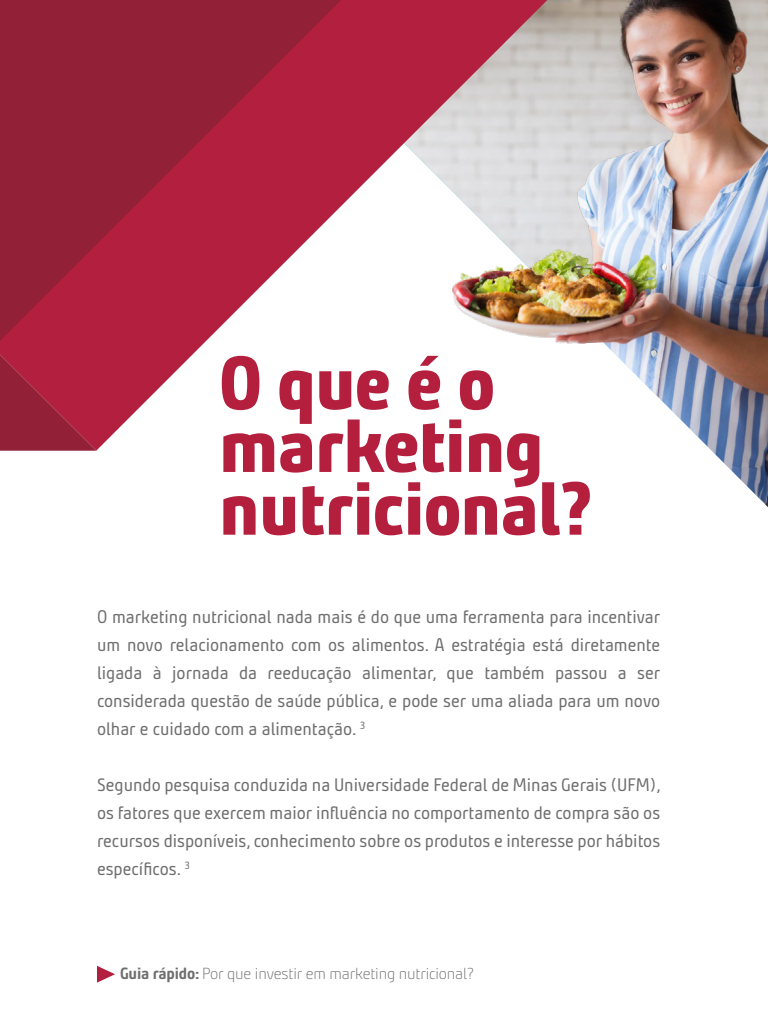
<style>
.page{position:relative;width:768px;height:1024px;background:#fff}
.page>*{position:absolute;margin:0;border:0;box-sizing:border-box;transform-origin:0 0}
.t1{font:800 75.2px/62.8px "Bunday Clean";letter-spacing:-.01em;color:#b41f3e}
.t2{font:18px/28px "Bunday Clean";color:#6e6e6e;text-align:justify}
.t3{font:300 16.3px "Bunday Clean";letter-spacing:-.01em;color:#6e6e6e}
.s1{font-weight:700}
</style>
<div class="page">
<svg style="left:0;top:0;width:403px;height:451px"></svg>
<svg style="left:0;top:0;width:341px;height:341px;background:#a83149"></svg>
<svg style="left:97px;top:966px;width:18px;height:17px"></svg>
<img style="left:403px;top:0;width:365px;height:507px">
<h1 class="t1" style="left:219px;top:350px;width:374px">O que é o marketing nutricional?</h1>
<p class="t2" style="left:97px;top:603px;width:565px">O marketing nutricional nada mais é do que uma ferramenta para incentivar um novo relacionamento com os alimentos. A estratégia está diretamente ligada à jornada da reeducação alimentar, que também passou a ser considerada questão de saúde pública, e pode ser uma aliada para um novo olhar e cuidado com a alimentação. <sup>3</sup></p>
<p class="t2" style="left:97px;top:771px;width:565px">Segundo pesquisa conduzida na Universidade Federal de Minas Gerais (UFM), os fatores que exercem maior influência no comportamento de compra são os recursos disponíveis, conhecimento sobre os produtos e interesse por hábitos específicos. <sup>3</sup></p>
<p class="t3" style="left:120px;top:964px;width:355px"><span class="s1">Guia rápido:</span> Por que investir em marketing nutricional?</p>
</div>
